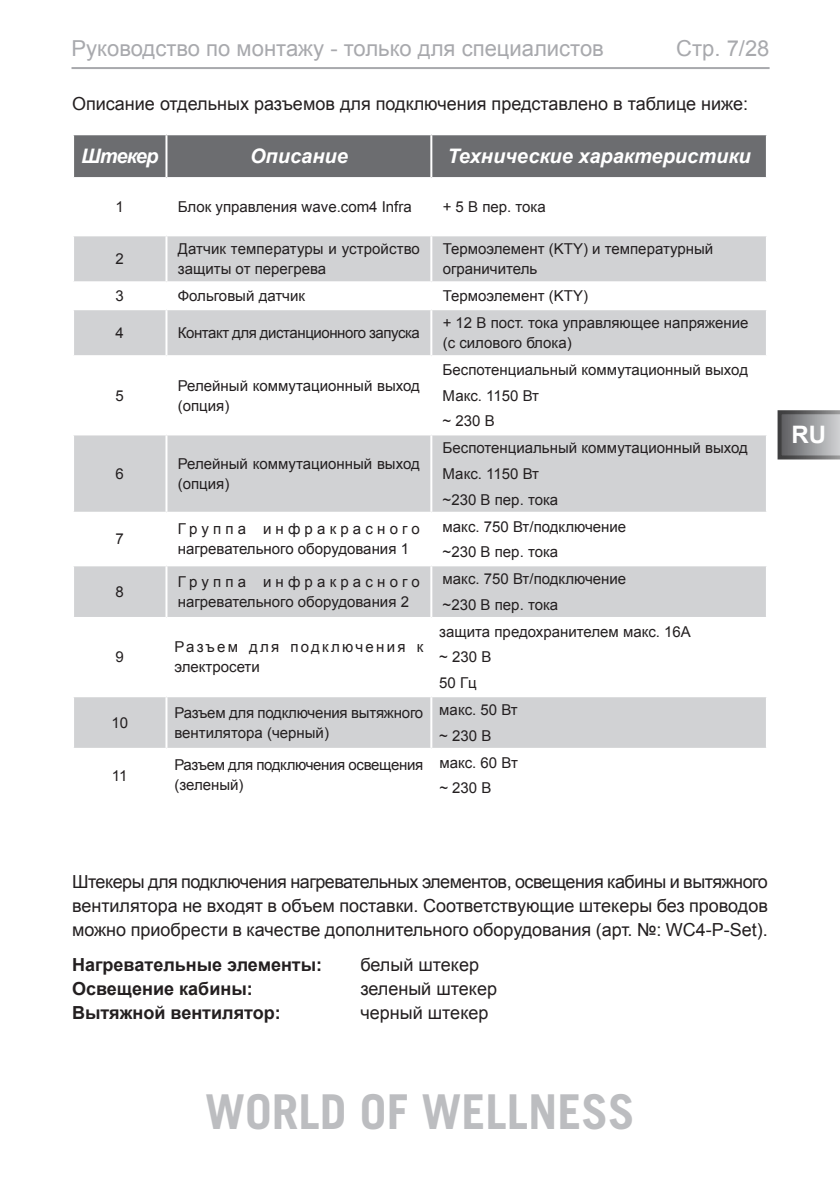
<style>
.page{position:relative;width:840px;height:1191px;background:#fff}
.page>*{position:absolute;margin:0;border:0;box-sizing:border-box;transform-origin:0 0}
.t1{font:700 48px "Trade Gothic LT";color:#bcbdc0}
.t2{font:700 24px "Arial";color:#fff}
.t3{font:22px "Arial";color:#a8a9ad}
.t4{font:italic 700 20px "Arial";color:#fff}
.t5{font:18px/24px "Arial";color:#231f20;text-align:justify}
.t6{font:700 18px "Arial";color:#231f20}
.t7{font:15px/25.6px "Arial";color:#231f20}
.t8{font:15px/20px "Arial";letter-spacing:-.02em;color:#231f20}
.t9{font:15px/20px "Arial";letter-spacing:.13em;color:#231f20}
.t10{font:15px "Arial";letter-spacing:-.03em;color:#231f20}
</style>
<div class="page">
<svg style="left:777px;top:410px;width:62px;height:49px"></svg>
<hr style="left:71px;top:67px;width:698px;height:2px;background:#a8a9ad">
<div style="left:74px;top:135px;width:691px;height:42px;background:#6c6d70"></div>
<div style="left:74px;top:236px;width:691px;height:45px;background:#d1d2d4"></div>
<svg style="left:74px;top:310px;width:691px;height:438px;fill:#d1d2d4"></svg>
<hr style="left:165px;top:135px;width:2px;height:42px;background:#fff">
<hr style="left:430px;top:135px;width:2px;height:42px;background:#fff">
<hr style="left:165px;top:236px;width:2px;height:45px;background:#fff">
<hr style="left:430px;top:236px;width:2px;height:45px;background:#fff">
<hr style="left:165px;top:310px;width:2px;height:45px;background:#fff">
<hr style="left:430px;top:310px;width:2px;height:45px;background:#fff">
<hr style="left:72px;top:355px;width:94px;height:2px;background:#fff">
<hr style="left:165px;top:357px;width:2px;height:76px;background:#fff">
<hr style="left:166px;top:355px;width:265px;height:2px;background:#fff">
<hr style="left:430px;top:357px;width:2px;height:76px;background:#fff">
<hr style="left:431px;top:355px;width:336px;height:2px;background:#fff">
<hr style="left:72px;top:433px;width:94px;height:2px;background:#fff">
<hr style="left:165px;top:435px;width:2px;height:77px;background:#fff">
<hr style="left:166px;top:433px;width:265px;height:2px;background:#fff">
<hr style="left:430px;top:435px;width:2px;height:77px;background:#fff">
<hr style="left:431px;top:433px;width:336px;height:2px;background:#fff">
<hr style="left:72px;top:512px;width:94px;height:2px;background:#fff">
<hr style="left:165px;top:514px;width:2px;height:50px;background:#fff">
<hr style="left:166px;top:512px;width:265px;height:2px;background:#fff">
<hr style="left:430px;top:514px;width:2px;height:50px;background:#fff">
<hr style="left:431px;top:512px;width:336px;height:2px;background:#fff">
<hr style="left:72px;top:564px;width:94px;height:2px;background:#fff">
<hr style="left:165px;top:566px;width:2px;height:51px;background:#fff">
<hr style="left:166px;top:564px;width:265px;height:2px;background:#fff">
<hr style="left:430px;top:566px;width:2px;height:51px;background:#fff">
<hr style="left:431px;top:564px;width:336px;height:2px;background:#fff">
<hr style="left:72px;top:617px;width:94px;height:2px;background:#fff">
<hr style="left:165px;top:619px;width:2px;height:76px;background:#fff">
<hr style="left:166px;top:617px;width:265px;height:2px;background:#fff">
<hr style="left:430px;top:619px;width:2px;height:76px;background:#fff">
<hr style="left:431px;top:617px;width:336px;height:2px;background:#fff">
<hr style="left:72px;top:695px;width:94px;height:2px;background:#fff">
<hr style="left:165px;top:697px;width:2px;height:51px;background:#fff">
<hr style="left:166px;top:695px;width:265px;height:2px;background:#fff">
<hr style="left:430px;top:697px;width:2px;height:51px;background:#fff">
<hr style="left:431px;top:695px;width:336px;height:2px;background:#fff">
<h3 class="t3" style="left:71px;top:33px;width:533px">Руководство по монтажу - только для специалистов</h3>
<h3 class="t3" style="left:675px;top:33px;width:95px">Стр. 7/28</h3>
<p class="t5" style="left:72px;top:91px;width:677px">Описание отдельных разъемов для подключения представлено в таблице ниже:</p>
<h3 class="t4" style="left:81px;top:143px;width:79px">Штекер</h3>
<h3 class="t4" style="left:250px;top:143px;width:99px">Описание</h3>
<h3 class="t4" style="left:447px;top:143px;width:304px">Технические характеристики</h3>
<p class="t7" style="left:115px;top:194px;width:10px">1</p>
<p class="t7" style="left:178px;top:194px;width:235px">Блок управления wave.com4 Infra</p>
<p class="t7" style="left:442px;top:194px;width:105px">+ 5 В пер. тока</p>
<p class="t7" style="left:115px;top:246px;width:10px">2</p>
<p class="t7" style="left:178px;top:239px;width:243px;line-height:20px">Датчик температуры и устройство защиты от перегрева</p>
<p class="t7" style="left:442px;top:239px;width:272px;line-height:20px">Термоэлемент (KTY) и температурный ограничитель</p>
<p class="t7" style="left:115px;top:283px;width:10px">3</p>
<p class="t7" style="left:178px;top:283px;width:129px">Фольговый датчик</p>
<p class="t7" style="left:442px;top:283px;width:147px">Термоэлемент (KTY)</p>
<p class="t7" style="left:115px;top:320px;width:10px">4</p>
<p class="t10" style="left:178px;top:322px;width:243px">Контакт для дистанционного запуска</p>
<p class="t7" style="left:442px;top:313px;width:307px;line-height:20px">+ 12 В пост. тока управляющее напряжение (с силового блока)</p>
<p class="t7" style="left:115px;top:382px;width:10px">5</p>
<p class="t7" style="left:178px;top:375px;width:243px;line-height:20px">Релейный коммутационный выход (опция)</p>
<p class="t7" style="left:442px;top:357px;width:307px">Беспотенциальный коммутационный выход<br>Макс. 1150 Вт<br>~ 230 В</p>
<p class="t7" style="left:115px;top:461px;width:10px">6</p>
<p class="t7" style="left:178px;top:453px;width:243px;line-height:20px">Релейный коммутационный выход (опция)</p>
<p class="t7" style="left:442px;top:435px;width:307px">Беспотенциальный коммутационный выход<br>Макс. 1150 Вт<br>~230 В пер. тока</p>
<p class="t7" style="left:115px;top:526px;width:10px">7</p>
<p class="t7" style="left:178px;top:519px;width:243px;line-height:20px">Группа инфракрасного нагревательного оборудования 1</p>
<p class="t7" style="left:442px;top:513px;width:185px">макс. 750 Вт/подключение ~230 В пер. тока</p>
<p class="t7" style="left:115px;top:579px;width:10px">8</p>
<p class="t7" style="left:178px;top:571px;width:243px;line-height:20px">Группа инфракрасного нагревательного оборудования 2</p>
<p class="t7" style="left:442px;top:566px;width:185px">макс. 750 Вт/подключение ~230 В пер. тока</p>
<p class="t7" style="left:115px;top:644px;width:10px">9</p>
<p class="t9" style="left:174px;top:637px;width:250px">Разъем для подключения к электросети</p>
<p class="t7" style="left:439px;top:618px;width:253px">защита предохранителем макс. 16A ~ 230 В<br>50 Гц</p>
<p class="t7" style="left:111px;top:709px;width:18px">10</p>
<p class="t7" style="left:174px;top:702px;width:250px;line-height:20px">Разъем для подключения вытяжного вентилятора (черный)</p>
<p class="t7" style="left:439px;top:697px;width:80px">макс. 50 Вт ~ 230 В</p>
<p class="t7" style="left:112px;top:762px;width:17px">11</p>
<p class="t8" style="left:174px;top:755px;width:250px">Разъем для подключения освещения (зеленый)</p>
<p class="t7" style="left:439px;top:749px;width:80px">макс. 60 Вт ~ 230 В</p>
<h2 class="t2" style="left:791px;top:418px;width:36px">RU</h2>
<p class="t5" style="left:72px;top:869px;width:697px">Штекеры для подключения нагревательных элементов, освещения кабины и вытяжного вентилятора не входят в объем поставки. Соответствующие штекеры без проводов можно приобрести в качестве дополнительного оборудования (арт. №: WC4-P-Set).</p>
<p class="t6" style="left:72px;top:952px;width:251px">Нагревательные элементы:</p>
<p class="t5" style="left:360px;top:952px;width:120px">белый штекер</p>
<p class="t6" style="left:72px;top:976px;width:182px">Освещение кабины:</p>
<p class="t5" style="left:360px;top:976px;width:138px">зеленый штекер</p>
<p class="t6" style="left:72px;top:1000px;width:210px">Вытяжной вентилятор:</p>
<p class="t5" style="left:360px;top:1000px;width:129px">черный штекер</p>
<h1 class="t1" style="left:205px;top:1082px;width:431px">WORLD OF WELLNESS</h1>
</div>
